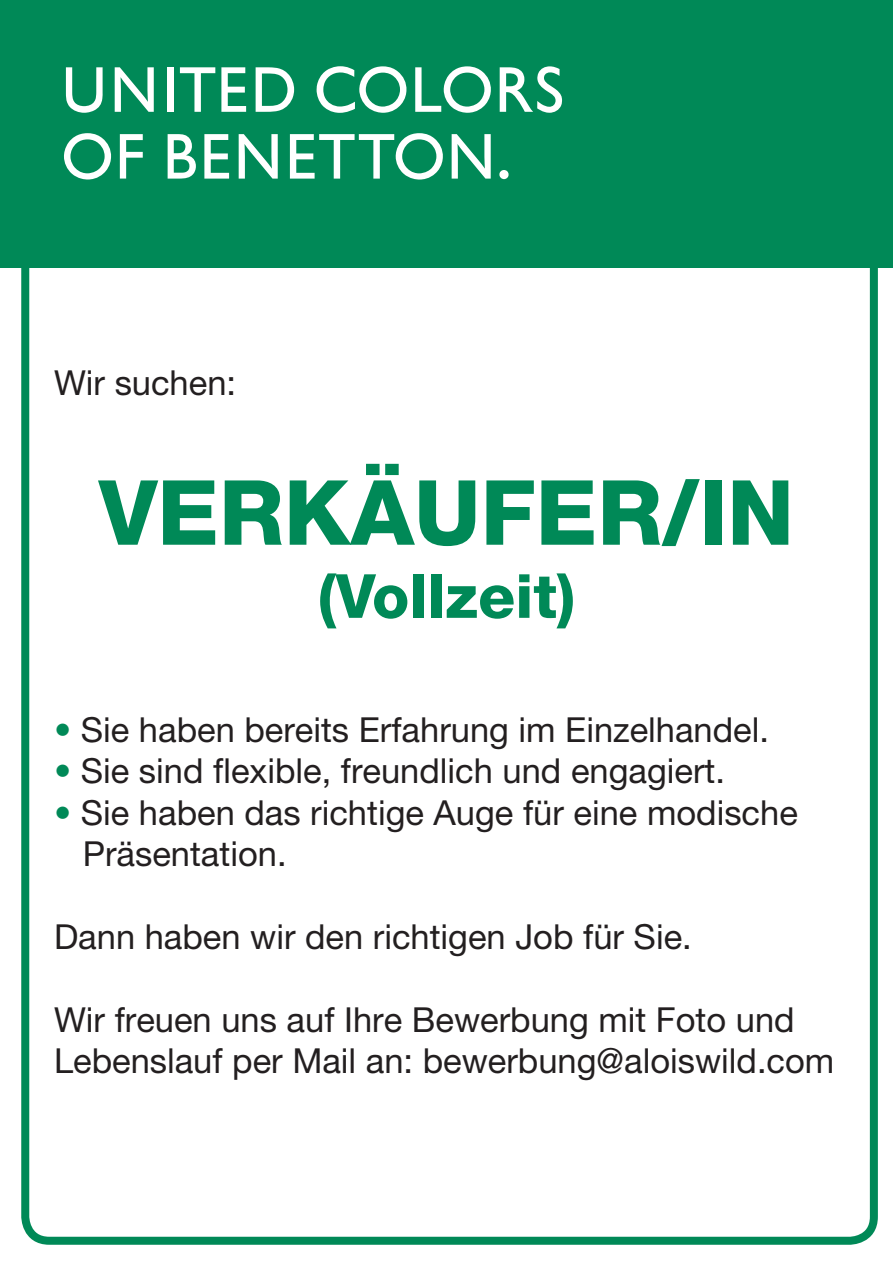
<style>
.page{position:relative;width:893px;height:1263px;background:#fff}
.page>*{position:absolute;margin:0;border:0;box-sizing:border-box;transform-origin:0 0}
.t1{font:800 90px "Helvetica Neue LT Pro";color:#008957}
.t2{font:800 60.9px "Helvetica Neue LT Pro";color:#008957}
.t3{font:34.5px/41.4px "Helvetica Neue LT Pro";color:#231f20}
.s1{font-family:"DIN Mittelschrift";color:#008957}
</style>
<div class="page">
<div style="left:21px;top:227px;width:857px;height:1018px;border:8px solid #008957;border-radius:24px"></div>
<div style="left:0;top:0;width:893px;height:268px;background:#008957"></div>
<svg style="left:66px;top:67px;width:37px;height:46px"></svg>
<svg style="left:115px;top:67px;width:39px;height:45px"></svg>
<div style="left:168px;top:67px;width:6px;height:45px;background:#fff"></div>
<svg style="left:180px;top:67px;width:35px;height:45px"></svg>
<svg style="left:221px;top:67px;width:25px;height:45px"></svg>
<svg style="left:256px;top:67px;width:38px;height:45px"></svg>
<svg style="left:317px;top:66px;width:90px;height:47px"></svg>
<svg style="left:415px;top:66px;width:76px;height:47px"></svg>
<svg style="left:500px;top:66px;width:62px;height:47px"></svg>
<svg style="left:64px;top:133px;width:47px;height:46px"></svg>
<svg style="left:120px;top:134px;width:23px;height:45px"></svg>
<svg style="left:499px;top:170px;width:10px;height:9px"></svg>
<svg style="left:168px;top:134px;width:28px;height:45px"></svg>
<svg style="left:204px;top:134px;width:25px;height:45px"></svg>
<svg style="left:239px;top:134px;width:39px;height:45px"></svg>
<svg style="left:290px;top:133px;width:153px;height:47px"></svg>
<svg style="left:452px;top:134px;width:39px;height:45px"></svg>
<p class="t3" style="left:54px;top:361px;width:184px">Wir suchen:</p>
<p class="t1" style="left:99px;top:459px;width:696px">VERKÄUFER/IN</p>
<p class="t2" style="left:318px;top:560px;width:259px">(Vollzeit)</p>
<p class="t3" style="left:54px;top:709px;width:717px"><span class="s1">•</span> Sie haben bereits Erfahrung im Einzelhandel.</p>
<p class="t3" style="left:54px;top:750px;width:672px"><span class="s1">•</span> Sie sind flexible, freundlich und engagiert.</p>
<p class="t3" style="left:83px;top:791px;width:717px;text-indent:-29px"><span class="s1">•</span> Sie haben das richtige Auge für eine modische<br>Präsentation.</p>
<p class="t3" style="left:54px;top:916px;width:639px">Dann haben wir den richtigen Job für Sie.</p>
<p class="t3" style="left:54px;top:998px;width:782px">Wir freuen uns auf Ihre Bewerbung mit Foto und<br>Lebenslauf per Mail an: bewerbung@aloiswild.com</p>
</div>
